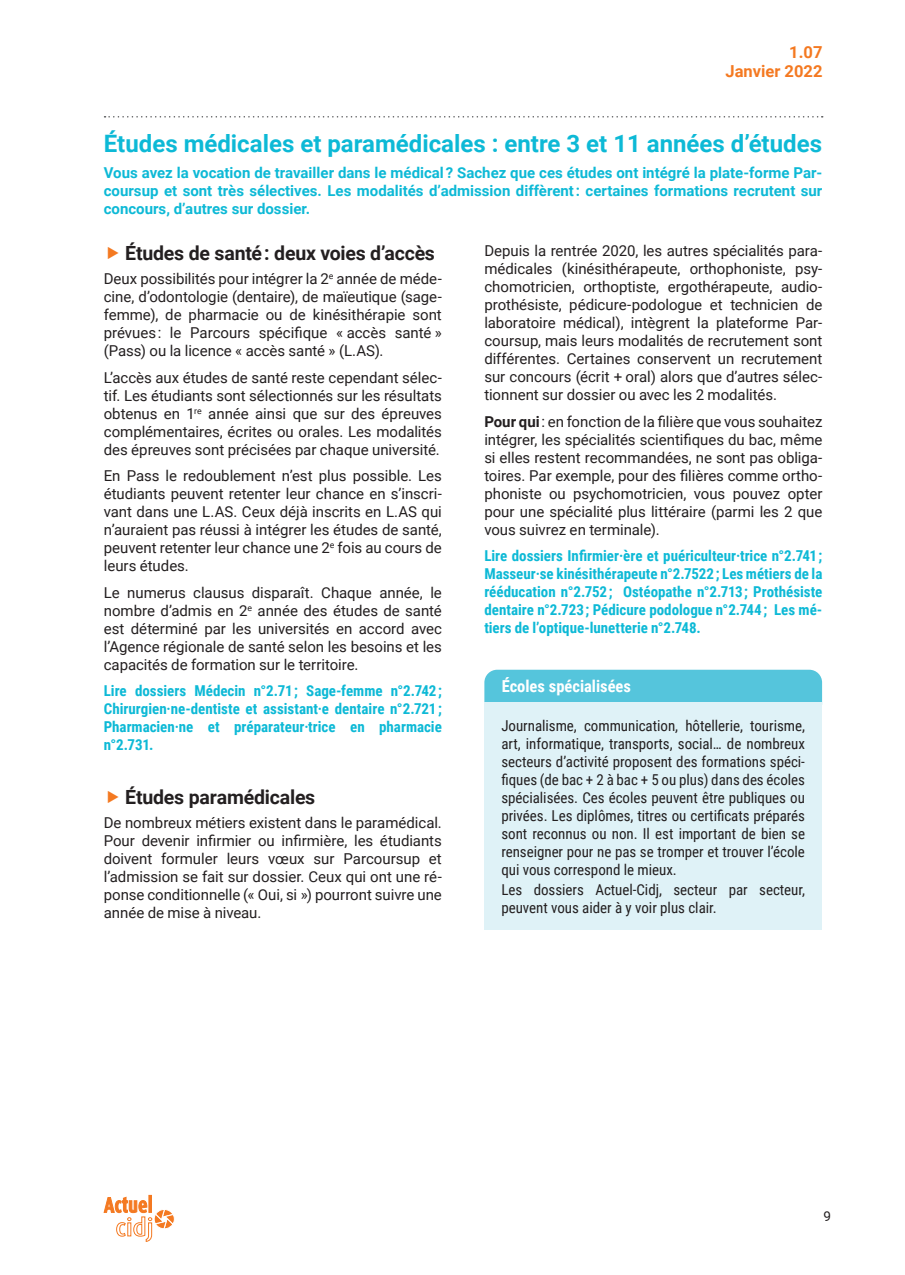
<style>
.page{position:relative;width:905px;height:1275px;background:#fff}
.page>*{position:absolute;margin:0;border:0;box-sizing:border-box;transform-origin:0 0}
.t1{font:700 24px "Roboto";color:#0db9d6}
.t2{font:700 19.5px "Roboto";letter-spacing:-.01em;color:#231f20}
.t3{font:700 16.5px "Roboto Condensed";color:#fff}
.t4{font:700 16.5px/19.8px "Roboto";color:#f47921;text-align:right}
.t5{font:15px/18px "Roboto";letter-spacing:-.005em;color:#231f20;text-align:justify}
.t6{font:15px/18px "Roboto Condensed";letter-spacing:-.005em;color:#231f20;text-align:justify}
.t7{font:700 15px/18px "Roboto Condensed";color:#0db9d6;text-align:justify}
.t8{font:700 15px/18px "Roboto";color:#0db9d6;text-align:justify}
.t9{font:13.5px "Roboto";color:#231f20}
.s1{font-weight:700}
</style>
<div class="page">
<svg style="left:103px;top:1195px;width:72px;height:47px"></svg>
<svg style="left:105px;top:116px;width:718px;height:2px"></svg>
<div style="left:484px;top:670px;width:338px;height:33px;background:#55c5dc"></div>
<div style="left:484px;top:703px;width:338px;height:227px;background:#dff2f7"></div>
<p class="t4" style="left:725px;top:41px;width:98px">1.07<br>Janvier 2022</p>
<h1 class="t1" style="left:104px;top:126px;width:720px">Études médicales et paramédicales : entre 3 et 11 années d’études</h1>
<p class="t8" style="left:104px;top:163px;width:720px">Vous avez la vocation de travailler dans le médical ? Sachez que ces études ont intégré la plate-forme Par&shy;coursup et sont très sélectives. Les modalités d’admission diffèrent : certaines formations recrutent sur concours, d’autres sur dossier.</p>
<h2 class="t2" style="left:125px;top:239px;width:311px">Études de santé : deux voies d’accès</h2>
<p class="t5" style="left:104px;top:269px;width:340px">Deux possibilités pour intégrer la 2<sup>e</sup> année de méde&shy;cine, d’odontologie (dentaire), de maïeutique (sage&shy;femme), de pharmacie ou de kinésithérapie sont prévues : le Parcours spécifique « accès santé » (Pass) ou la licence « accès santé » (L.AS).</p>
<p class="t5" style="left:104px;top:368px;width:340px">L’accès aux études de santé reste cependant sélec&shy;tif. Les étudiants sont sélectionnés sur les résultats obtenus en 1<sup>re</sup> année ainsi que sur des épreuves complémentaires, écrites ou orales. Les modalités des épreuves sont précisées par chaque université.</p>
<p class="t5" style="left:104px;top:466px;width:340px">En Pass le redoublement n’est plus possible. Les étudiants peuvent retenter leur chance en s’inscri&shy;vant dans une L.AS. Ceux déjà inscrits en L.AS qui n’auraient pas réussi à intégrer les études de santé, peuvent retenter leur chance une 2<sup>e</sup> fois au cours de leurs études.</p>
<p class="t5" style="left:104px;top:583px;width:340px">Le numerus clausus disparaît. Chaque année, le nombre d’admis en 2<sup>e</sup> année des études de santé est déterminé par les universités en accord avec l’Agence régionale de santé selon les besoins et les capacités de formation sur le territoire.</p>
<p class="t7" style="left:104px;top:681px;width:340px">Lire dossiers Médecin n°2.71 ; Sage-femme n°2.742 ; Chirurgien·ne-dentiste et assistant·e dentaire n°2.721 ; Pharmacien·ne et préparateur·trice en pharmacie n°2.731.</p>
<h2 class="t2" style="left:125px;top:783px;width:192px">Études paramédicales</h2>
<p class="t5" style="left:104px;top:813px;width:340px">De nombreux métiers existent dans le paramédical.<br>Pour devenir infirmier ou infirmière, les étudiants doivent formuler leurs vœux sur Parcoursup et l’admission se fait sur dossier. Ceux qui ont une ré&shy;ponse conditionnelle (« Oui, si ») pourront suivre une année de mise à niveau.</p>
<p class="t5" style="left:484px;top:241px;width:340px">Depuis la rentrée 2020, les autres spécialités para&shy;médicales (kinésithérapeute, orthophoniste, psy&shy;chomotricien, orthoptiste, ergothérapeute, audio&shy;prothésiste, pédicure-podologue et technicien de laboratoire médical), intègrent la plateforme Par&shy;coursup, mais leurs modalités de recrutement sont différentes. Certaines conservent un recrutement sur concours (écrit + oral) alors que d’autres sélec&shy;tionnent sur dossier ou avec les 2 modalités.</p>
<p class="t5" style="left:484px;top:412px;width:340px"><span class="s1">Pour qui</span> : en fonction de la filière que vous souhaitez intégrer, les spécialités scientifiques du bac, même si elles restent recommandées, ne sont pas obliga&shy;toires. Par exemple, pour des filières comme ortho&shy;phoniste ou psychomotricien, vous pouvez opter pour une spécialité plus littéraire (parmi les 2 que vous suivrez en terminale).</p>
<p class="t7" style="left:484px;top:546px;width:340px">Lire dossiers Infirmier·ère et puériculteur·trice n°2.741 ; Masseur·se kinésithérapeute n°2.7522 ; Les métiers de la rééducation n°2.752 ; Ostéopathe n°2.713 ; Prothésiste dentaire n°2.723 ; Pédicure podologue n°2.744 ; Les mé&shy;tiers de l’optique-lunetterie n°2.748.</p>
<p class="t3" style="left:502px;top:675px;width:131px">Écoles spécialisées</p>
<p class="t6" style="left:501px;top:716px;width:305px">Journalisme, communication, hôtellerie, tourisme, art, informatique, transports, social… de nombreux secteurs d’activité proposent des formations spéci&shy;fiques (de bac + 2 à bac + 5 ou plus) dans des écoles spécialisées. Ces écoles peuvent être publiques ou privées. Les diplômes, titres ou certificats préparés sont reconnus ou non. Il est important de bien se renseigner pour ne pas se tromper et trouver l’école qui vous correspond le mieux.</p>
<p class="t6" style="left:501px;top:880px;width:305px">Les dossiers Actuel-Cidj, secteur par secteur, peuvent vous aider à y voir plus clair.</p>
<p class="t9" style="left:823px;top:1206px;width:9px">9</p>
</div>
